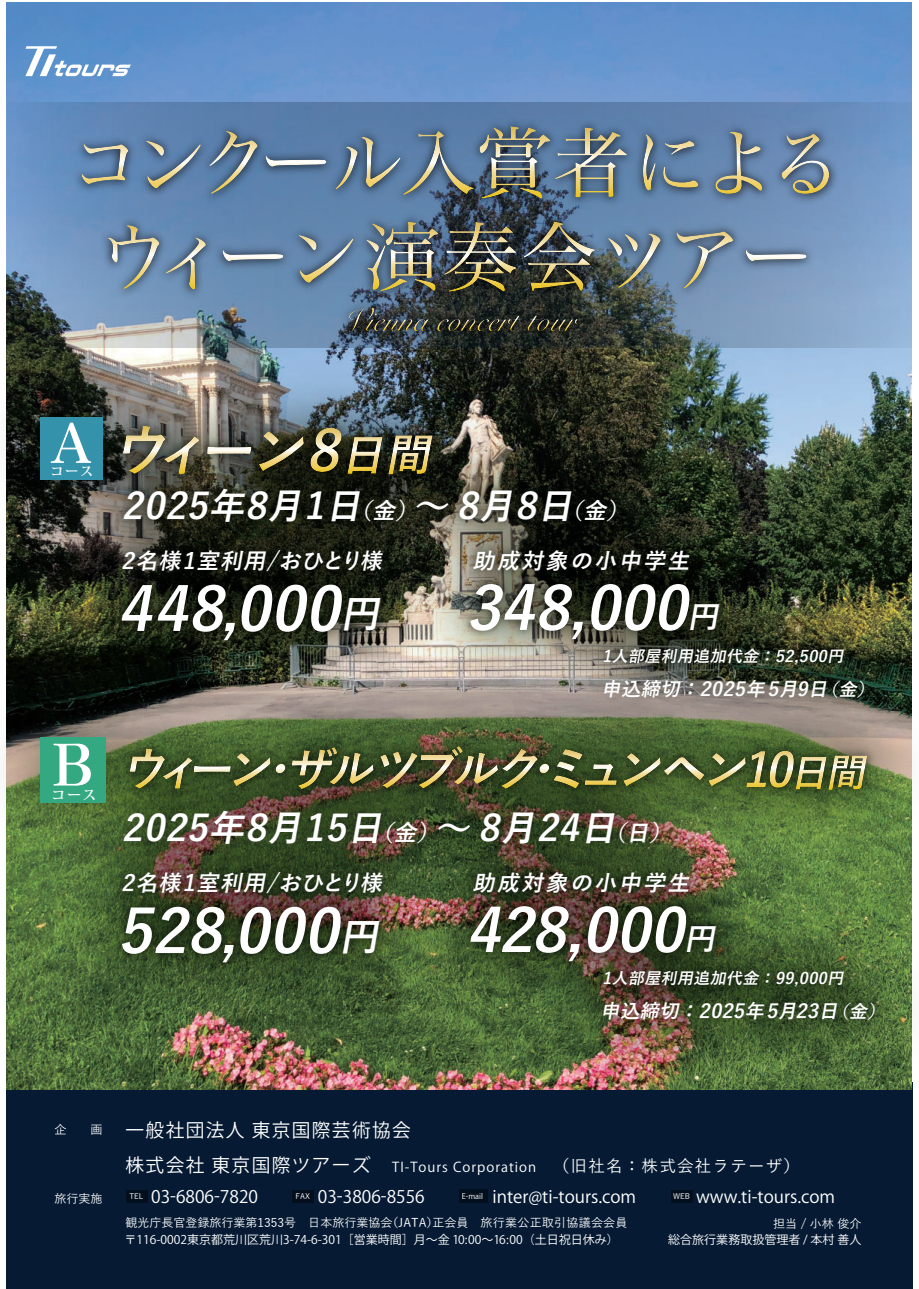
<style>
.page{position:relative;width:919px;height:1289px;background:#fff}
.page>*{position:absolute;margin:0;border:0;box-sizing:border-box;transform-origin:0 0}
.t1{font:italic 700 59.7px "Yu Go";color:#fff}
.t2{font:italic 700 59.1px "Yu Go";color:#fff}
.t3{font:57.75px "Zen Antique";color:#fff}
.t4{font:54.6px "Zen Antique";color:#fff}
.t5{font:italic 700 36px "Yu Go";color:#fff}
.t6{font:italic 700 22.2px "Yu Go";color:#fff}
.t7{font:italic 700 19.2px "Yu Go";color:#fff}
.t8{font:18.6px "Yu Gothic";letter-spacing:.075em;color:#fff}
.t9{font:17.25px "Yu Gothic";color:#fff}
.t10{font:500 16.5px "Yu Go";letter-spacing:.075em;color:#fff}
.t11{font:italic 700 15.9px "Yu Go";color:#fff}
.t12{font:700 13.8px "Koz Min Pro";color:#fff}
.t13{font:13.5px "Yu Gothic";letter-spacing:.075em;color:#fff}
.t14{font:700 13.05px "Koz Min Pro";color:#fff}
.t15{font:12px "Yu Gothic";color:#fff}
.t16{font:500 12px "Yu Go";color:#fff}
.t17{font:500 7.5px "Yu Go";color:#fff}
.t18{font:7.5px "Yu Gothic";color:#fff}
.s1{font-size:22.5px}
.s2{font-size:38.55px}
.s3{font-size:59.7px}
.s4{font-size:30.6px}
.s5{font-size:17.7px}
.s6{font-family:"Yu Go";font-weight:500;font-size:12px}
.s7{font-size:18.6px}
</style>
<div class="page">
<div style="left:7px;top:1082px;width:905px;height:206px;background:#061b33"></div>
<img style="left:7px;top:3px;width:904px;height:99px">
<div style="left:459px;top:1189px;width:28px;height:13px;background:#030f1d"></div>
<div style="left:126px;top:1189px;width:21px;height:13px;background:#030f1d"></div>
<div style="left:292px;top:1189px;width:22px;height:13px;background:#030f1d"></div>
<div style="left:671px;top:1189px;width:21px;height:13px;background:#030f1d"></div>
<svg style="left:25px;top:46px;width:106px;height:30px"></svg>
<img style="left:6px;top:338px;width:906px;height:320px">
<img style="left:101px;top:536px;width:300px;height:122px">
<img style="left:450px;top:536px;width:290px;height:122px">
<img style="left:588px;top:635px;width:270px;height:23px">
<img style="left:107px;top:413px;width:540px;height:131px">
<svg style="left:123px;top:426px;width:76px;height:48px;background:#78735d"></svg>
<svg style="left:207px;top:446px;width:44px;height:8px"></svg>
<svg style="left:259px;top:427px;width:123px;height:47px;background:#5c593f"></svg>
<svg style="left:388px;top:435px;width:44px;height:39px;background:#7d7551"></svg>
<div style="left:40px;top:417px;width:62px;height:62px;background:#3493ab"></div>
<img style="left:5px;top:658px;width:908px;height:449px">
<img style="left:103px;top:732px;width:782px;height:84px">
<svg style="left:130px;top:748px;width:156px;height:40px;background:#5a6b3e"></svg>
<svg style="left:292px;top:747px;width:81px;height:42px;background:#636942"></svg>
<img style="left:380px;top:746px;width:236px;height:42px">
<svg style="left:623px;top:750px;width:244px;height:40px;background:#6a7644"></svg>
<div style="left:40px;top:737px;width:66px;height:66px;background:#34a981"></div>
<img style="left:101px;top:859px;width:299px;height:127px">
<img style="left:450px;top:859px;width:287px;height:126px">
<img style="left:586px;top:988px;width:315px;height:50px">
<img style="left:588px;top:957px;width:270px;height:45px">
<img style="left:107px;top:796px;width:583px;height:70px">
<svg style="left:7px;top:102px;width:904px;height:245px;background:#7290b1"></svg>
<img style="left:33px;top:112px;width:853px;height:116px">
<svg style="left:82px;top:144px;width:46px;height:40px;background:#7a8e9c"></svg>
<svg style="left:146px;top:141px;width:55px;height:47px;background:#6c859e"></svg>
<svg style="left:209px;top:131px;width:48px;height:63px;background:#698299"></svg>
<svg style="left:266px;top:155px;width:60px;height:12px"></svg>
<svg style="left:335px;top:131px;width:138px;height:64px;background:#668099"></svg>
<svg style="left:479px;top:126px;width:148px;height:73px;background:#6a7b85"></svg>
<svg style="left:643px;top:134px;width:55px;height:56px;background:#718696"></svg>
<svg style="left:715px;top:132px;width:47px;height:62px;background:#778894"></svg>
<svg style="left:781px;top:134px;width:48px;height:60px;background:#7d8c96"></svg>
<img style="left:53px;top:207px;width:813px;height:121px">
<svg style="left:107px;top:225px;width:52px;height:64px;background:#7991a5"></svg>
<svg style="left:166px;top:238px;width:40px;height:51px;background:#768ea1"></svg>
<svg style="left:222px;top:250px;width:61px;height:11px"></svg>
<svg style="left:298px;top:235px;width:55px;height:48px;background:#70899e"></svg>
<img style="left:366px;top:222px;width:72px;height:69px">
<img style="left:444px;top:222px;width:72px;height:69px">
<img style="left:523px;top:221px;width:72px;height:70px">
<svg style="left:608px;top:233px;width:52px;height:55px;background:#6d7e85"></svg>
<svg style="left:676px;top:231px;width:57px;height:57px;background:#7b8fa2"></svg>
<svg style="left:745px;top:250px;width:61px;height:11px"></svg>
<img style="left:242px;top:291px;width:435px;height:74px">
<img style="left:349px;top:307px;width:232px;height:24px">
<h3 class="t4" style="left:50px;top:412px;width:44px">A</h3>
<p class="t14" style="left:51px;top:462px;width:44px">コース</p>
<h3 class="t3" style="left:52px;top:732px;width:44px">B</h3>
<p class="t12" style="left:51px;top:784px;width:46px">コース</p>
<h3 class="t5" style="left:122px;top:485px;width:514px">2025年8月1日<span class="s1">（金）</span>～ 8月8日<span class="s1">（金）</span></h3>
<h3 class="t6" style="left:121px;top:548px;width:268px">2名様1室利用/おひとり様</h3>
<h1 class="t1" style="left:118px;top:575px;width:274px">448,000<span class="s2">円</span></h1>
<h3 class="t6" style="left:472px;top:548px;width:225px">助成対象の小中学生</h3>
<h2 class="t2" style="left:466px;top:575px;width:262px">3<span class="s3">4</span>8,000<span class="s4">円</span></h2>
<h3 class="t11" style="left:602px;top:647px;width:247px">1人部屋利用追加代金：52,500円</h3>
<h3 class="t7" style="left:601px;top:678px;width:280px">申込締切：2025年5月9日<span class="s5">（金）</span></h3>
<h3 class="t5" style="left:122px;top:807px;width:557px">2025年8月15日<span class="s1">（金）</span>～ 8月24日<span class="s1">（日）</span></h3>
<h3 class="t6" style="left:121px;top:870px;width:268px">2名様1室利用/おひとり様</h3>
<h1 class="t1" style="left:118px;top:897px;width:273px">528,000<span class="s2">円</span></h1>
<h3 class="t6" style="left:472px;top:870px;width:225px">助成対象の小中学生</h3>
<h2 class="t2" style="left:466px;top:896px;width:259px">428,000<span class="s4">円</span></h2>
<h3 class="t11" style="left:602px;top:969px;width:247px">1人部屋利用追加代金：99,000円</h3>
<h3 class="t7" style="left:600px;top:1000px;width:291px">申込締切：2025年5月23日<span class="s5">（金）</span></h3>
<h3 class="t8" style="left:54px;top:1119px;width:358px"><span class="s6">企　　画</span> 一般社団法人 東京国際芸術協会</h3>
<p class="t13" style="left:125px;top:1159px;width:412px"><span class="s7">株式会社 東京国際ツアーズ　</span>TI-Tours Corporation</p>
<p class="t16" style="left:54px;top:1187px;width:49px">旅行実施</p>
<p class="t18" style="left:462px;top:1192px;width:23px">E-mail</p>
<p class="t15" style="left:125px;top:1233px;width:495px">〒116-0002東京都荒川区荒川3-74-6-301［営業時間］月～金 10:00～16:00（土日祝日休み）</p>
<h3 class="t10" style="left:553px;top:1150px;width:249px">（旧社名：株式会社ラテーザ）</h3>
<p class="t17" style="left:129px;top:1189px;width:15px">TEL</p>
<h3 class="t9" style="left:151px;top:1187px;width:108px">03-6806-7820</h3>
<p class="t17" style="left:295px;top:1189px;width:16px">FAX</p>
<h3 class="t9" style="left:318px;top:1187px;width:108px">03-3806-8556</h3>
<p class="t17" style="left:673px;top:1189px;width:18px">WEB</p>
<h3 class="t9" style="left:696px;top:1186px;width:141px">www.ti-tours.com</h3>
<p class="t16" style="left:125px;top:1211px;width:503px">観光庁長官登録旅行業第1353号　日本旅行業協会（JATA）正会員　旅行業公正取引協議会会員</p>
<p class="t16" style="left:773px;top:1212px;width:90px">担当 / 小林 俊介</p>
<h3 class="t9" style="left:492px;top:1187px;width:145px">inter@ti-tours.com</h3>
<p class="t15" style="left:668px;top:1233px;width:194px">総合旅行業務取扱管理者 / 本村 善人</p>
</div>
